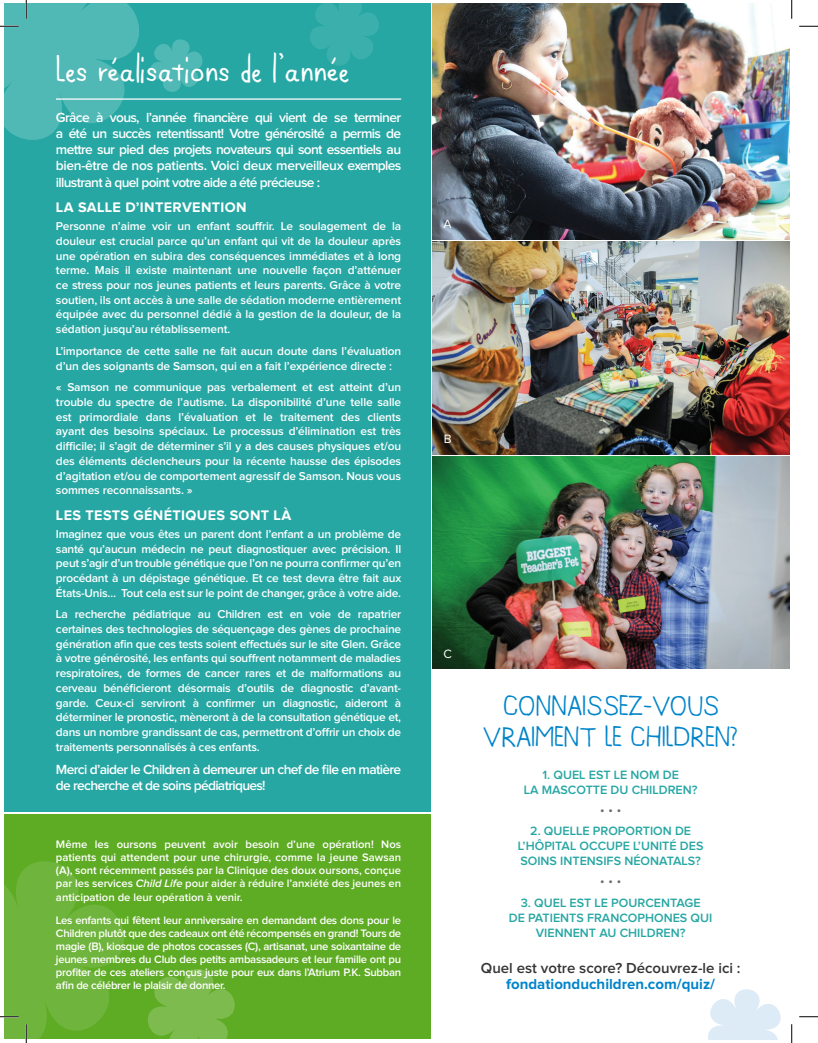
<style>
.page{position:relative;width:818px;height:1043px;background:#fff}
.page>*{position:absolute;margin:0;border:0;box-sizing:border-box;transform-origin:0 0}
.t1{font:42.5px "Pinch";color:#fff}
.t2{font:33.75px/31.2px "Pinch";letter-spacing:.01em;color:#0084ca;text-align:center}
.t3{font:600 15px/16.2px "Proxima Nova";color:#363334;text-align:center}
.t4{font:700 14.38px "Proxima Nova";letter-spacing:.025em;color:#fff}
.t5{font:600 13.75px/16.2px "Proxima Nova";letter-spacing:-.05em;color:#fff;text-align:justify}
.t6{font:600 12.5px/15px "Proxima Nova";color:#26a7a3;text-align:center}
.t7{font:600 12.5px "Proxima Nova";color:#6c6d70}
.t8{font:12.5px "Proxima Nova";color:#fff}
.t9{font:600 11.88px/14.8px "Proxima Nova";letter-spacing:-.01em;color:#fff;text-align:justify}
.t10{font:600 11.25px/13.1px "Proxima Nova";letter-spacing:-.01em;color:#fff;text-align:justify}
.s1{font-style:italic}
.s2{font-weight:700;color:#0084ca}
</style>
<div class="page">
<img style="left:432px;top:4px;width:357px;height:235px">
<div style="left:4px;top:4px;width:426px;height:807px;background:#26a7a3"></div>
<div style="left:4px;top:814px;width:426px;height:225px;background:#5eab24"></div>
<svg style="left:310px;top:4px;width:69px;height:62px"></svg>
<img style="left:432px;top:241px;width:357px;height:213px">
<img style="left:432px;top:456px;width:357px;height:213px">
<hr style="left:56px;top:98px;width:345px;height:2px;background:#fff">
<svg style="left:799px;top:25px;width:19px;height:2px"></svg>
<svg style="left:0;top:0;width:210px;height:140px"></svg>
<svg style="left:0;top:861px;width:235px;height:181px"></svg>
<svg style="left:791px;top:0;width:1px;height:19px"></svg>
<svg style="left:708px;top:989px;width:110px;height:53px"></svg>
<p class="t1" style="left:56px;top:39px;width:295px">Les réalisations de l’année</p>
<p class="t5" style="left:56px;top:109px;width:347px">Grâce à vous, l’année financière qui vient de se terminer a été un succès retentissant! Votre générosité a permis de mettre sur pied des projets novateurs qui sont essentiels au bien-être de nos patients. Voici deux merveilleux exemples illustrant à quel point votre aide a été précieuse :</p>
<p class="t4" style="left:56px;top:201px;width:192px">LA SALLE D’INTERVENTION</p>
<p class="t9" style="left:56px;top:219px;width:347px">Personne n’aime voir un enfant souffrir. Le soulagement de la douleur est crucial parce qu’un enfant qui vit de la douleur après une opération en subira des conséquences immédiates et à long terme. Mais il existe maintenant une nouvelle façon d’atténuer ce stress pour nos jeunes patients et leurs parents. Grâce à votre soutien, ils ont accès à une salle de sédation moderne entièrement équipée avec du personnel dédié à la gestion de la douleur, de la sédation jusqu’au rétablissement.</p>
<p class="t9" style="left:56px;top:344px;width:347px">L’importance de cette salle ne fait aucun doute dans l’évaluation d’un des soignants de Samson, qui en a fait l’expérience directe :</p>
<p class="t9" style="left:56px;top:380px;width:347px">« Samson ne communique pas verbalement et est atteint d’un trouble du spectre de l’autisme. La disponibilité d’une telle salle est primordiale dans l’évaluation et le traitement des clients ayant des besoins spéciaux. Le processus d’élimination est très difficile; il s’agit de déterminer s’il y a des causes physiques et/ou des éléments déclencheurs pour la récente hausse des épisodes d’agitation et/ou de comportement agressif de Samson. Nous vous sommes reconnaissants. »</p>
<p class="t4" style="left:56px;top:508px;width:237px">LES TESTS GÉNÉTIQUES SONT LÀ</p>
<p class="t9" style="left:56px;top:527px;width:347px">Imaginez que vous êtes un parent dont l’enfant a un problème de santé qu’aucun médecin ne peut diagnostiquer avec précision. Il peut s’agir d’un trouble génétique que l’on ne pourra confirmer qu’en procédant à un dépistage génétique. Et ce test devra être fait aux États-Unis… Tout cela est sur le point de changer, grâce à votre aide.</p>
<p class="t9" style="left:56px;top:607px;width:347px">La recherche pédiatrique au Children est en voie de rapatrier certaines des technologies de séquençage des gènes de prochaine génération afin que ces tests soient effectués sur le site Glen. Grâce à votre générosité, les enfants qui souffrent notamment de maladies respiratoires, de formes de cancer rares et de malformations au cerveau bénéficieront désormais d’outils de diagnostic d’avant&shy;garde. Ceux-ci serviront à confirmer un diagnostic, aideront à déterminer le pronostic, mèneront à de la consultation génétique et, dans un nombre grandissant de cas, permettront d’offrir un choix de traitements personnalisés à ces enfants.</p>
<p class="t5" style="left:56px;top:761px;width:346px">Merci d’aider le Children à demeurer un chef de file en matière de recherche et de soins pédiatriques!</p>
<p class="t10" style="left:56px;top:838px;width:347px">Même les oursons peuvent avoir besoin d’une opération! Nos patients qui attendent pour une chirurgie, comme la jeune Sawsan (A), sont récemment passés par la Clinique des doux oursons, conçue par les services <span class="s1">Child Life</span> pour aider à réduire l’anxiété des jeunes en anticipation de leur opération à venir.</p>
<p class="t10" style="left:56px;top:913px;width:347px">Les enfants qui fêtent leur anniversaire en demandant des dons pour le Children plutôt que des cadeaux ont été récompensés en grand! Tours de magie (B), kiosque de photos cocasses (C), artisanat, une soixantaine de jeunes membres du Club des petits ambassadeurs et leur famille ont pu profiter de ces ateliers conçus juste pour eux dans l’Atrium P.K. Subban afin de célébrer le plaisir de donner.</p>
<p class="t8" style="left:443px;top:218px;width:10px">A</p>
<p class="t8" style="left:444px;top:433px;width:9px">B</p>
<p class="t8" style="left:443px;top:648px;width:10px">C</p>
<p class="t2" style="left:483px;top:691px;width:257px">CONNAISSEZ-VOUS<br>VRAIMENT LE CHILDREN?</p>
<p class="t6" style="left:524px;top:768px;width:175px">1. QUEL EST LE NOM DE<br>LA MASCOTTE DU CHILDREN?</p>
<p class="t7" style="left:600px;top:804px;width:22px">•••</p>
<p class="t6" style="left:518px;top:824px;width:187px">2. QUELLE PROPORTION DE<br>L’HÔPITAL OCCUPE L’UNITÉ DES<br>SOINS INTENSIFS NÉONATALS?</p>
<p class="t7" style="left:600px;top:876px;width:22px">•••</p>
<p class="t6" style="left:509px;top:895px;width:205px">3. QUEL EST LE POURCENTAGE<br>DE PATIENTS FRANCOPHONES QUI<br>VIENNENT AU CHILDREN?</p>
<p class="t3" style="left:481px;top:960px;width:261px">Quel est votre score? Découvrez-le ici : <span class="s2">fondationduchildren.com/quiz/</span></p>
</div>
